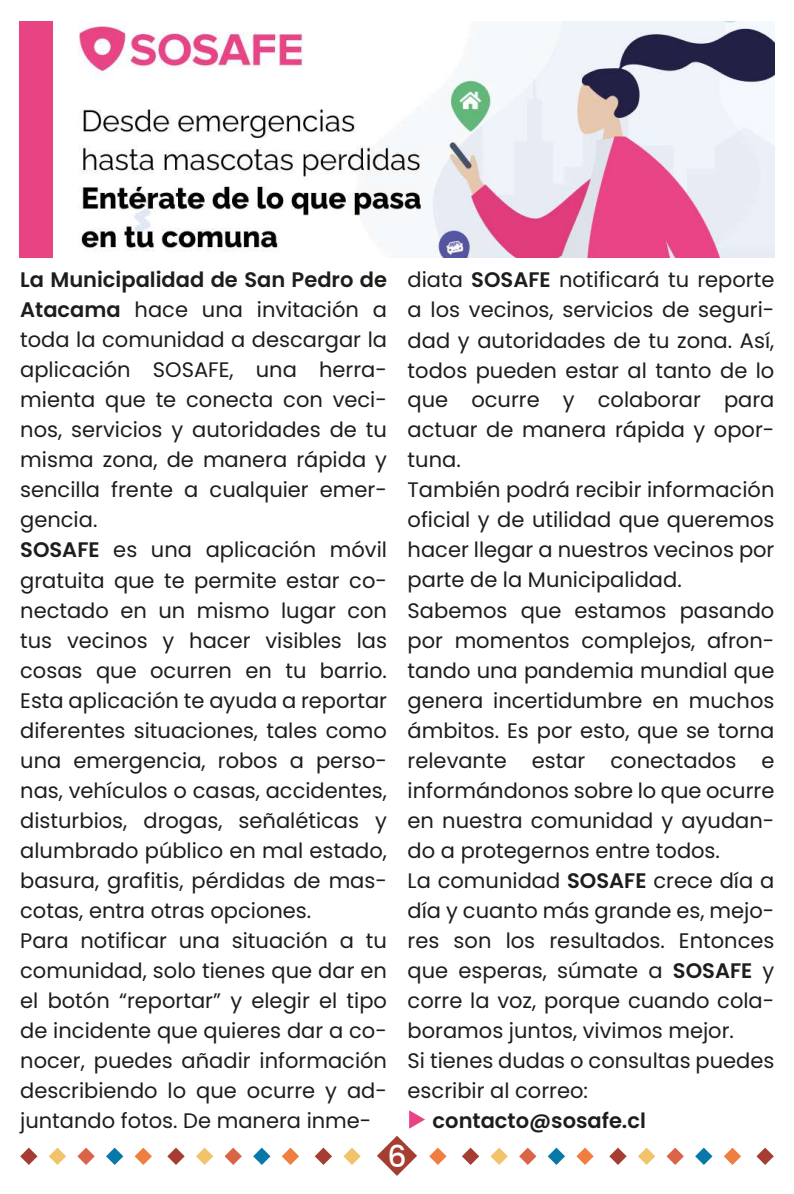
<style>
.page{position:relative;width:794px;height:1194px;background:#fff}
.page>*{position:absolute;margin:0;border:0;box-sizing:border-box;transform-origin:0 0}
.t1{font:500 30px "Poppins";color:#fff}
.t2{font:21px/30px "Poppins";color:#1d1d1b}
.t3{font:600 21px "Poppins";color:#1d1d1b}
.s1{font-weight:600}
</style>
<div class="page">
<svg style="left:377px;top:1136px;width:40px;height:39px"></svg>
<svg style="left:409px;top:1110px;width:16px;height:18px"></svg>
<svg style="left:20px;top:1147px;width:18px;height:17px"></svg>
<svg style="left:49px;top:1147px;width:17px;height:17px"></svg>
<svg style="left:77px;top:1147px;width:18px;height:17px"></svg>
<svg style="left:106px;top:1147px;width:17px;height:17px"></svg>
<svg style="left:135px;top:1147px;width:17px;height:17px"></svg>
<svg style="left:167px;top:1147px;width:18px;height:17px"></svg>
<svg style="left:196px;top:1147px;width:17px;height:17px"></svg>
<svg style="left:225px;top:1147px;width:17px;height:17px"></svg>
<svg style="left:253px;top:1147px;width:17px;height:17px"></svg>
<svg style="left:282px;top:1147px;width:17px;height:17px"></svg>
<svg style="left:315px;top:1147px;width:17px;height:17px"></svg>
<svg style="left:343px;top:1147px;width:18px;height:17px"></svg>
<svg style="left:429px;top:1147px;width:17px;height:17px"></svg>
<svg style="left:462px;top:1147px;width:17px;height:17px"></svg>
<svg style="left:490px;top:1147px;width:18px;height:17px"></svg>
<svg style="left:519px;top:1147px;width:17px;height:17px"></svg>
<svg style="left:548px;top:1147px;width:17px;height:17px"></svg>
<svg style="left:576px;top:1147px;width:18px;height:17px"></svg>
<svg style="left:609px;top:1147px;width:18px;height:17px"></svg>
<svg style="left:638px;top:1147px;width:17px;height:17px"></svg>
<svg style="left:666px;top:1147px;width:18px;height:17px"></svg>
<svg style="left:695px;top:1147px;width:17px;height:17px"></svg>
<svg style="left:724px;top:1147px;width:17px;height:17px"></svg>
<svg style="left:756px;top:1147px;width:18px;height:17px"></svg>
<img style="left:78px;top:21px;width:696px;height:237px">
<div style="left:20px;top:21px;width:33px;height:237px;background:#e84484"></div>
<p class="t2" style="left:20px;top:265px;width:368px"><span class="s1">La Municipalidad de San Pedro de<br>Atacama</span> hace una invitación a toda la comunidad a descargar la aplicación SOSAFE, una herra&shy;mienta que te conecta con veci&shy;nos, servicios y autoridades de tu misma zona, de manera rápida y sencilla frente a cualquier emer&shy;gencia.<br><span class="s1">SOSAFE</span> es una aplicación móvil gratuita que te permite estar co&shy;nectado en un mismo lugar con tus vecinos y hacer visibles las cosas que ocurren en tu barrio.<br>Esta aplicación te ayuda a reportar diferentes situaciones, tales como una emergencia, robos a perso&shy;nas, vehículos o casas, accidentes, disturbios, drogas, señaléticas y alumbrado público en mal estado, basura, grafitis, pérdidas de mas&shy;cotas, entra otras opciones.<br>Para notificar una situación a tu comunidad, solo tienes que dar en el botón “reportar” y elegir el tipo de incidente que quieres dar a co&shy;nocer, puedes añadir información describiendo lo que ocurre y ad&shy;juntando fotos. De manera inme-</p>
<p class="t2" style="left:408px;top:265px;width:368px">diata <span class="s1">SOSAFE</span> notificará tu reporte a los vecinos, servicios de seguri&shy;dad y autoridades de tu zona. Así, todos pueden estar al tanto de lo que ocurre y colaborar para actuar de manera rápida y opor&shy;tuna.<br>También podrá recibir información oficial y de utilidad que queremos hacer llegar a nuestros vecinos por parte de la Municipalidad.<br>Sabemos que estamos pasando por momentos complejos, afron&shy;tando una pandemia mundial que genera incertidumbre en muchos ámbitos. Es por esto, que se torna relevante estar conectados e informándonos sobre lo que ocurre en nuestra comunidad y ayudan&shy;do a protegernos entre todos.<br>La comunidad <span class="s1">SOSAFE</span> crece día a día y cuanto más grande es, mejo&shy;res son los resultados. Entonces que esperas, súmate a <span class="s1">SOSAFE</span> y corre la voz, porque cuando cola&shy;boramos juntos, vivimos mejor.<br>Si tienes dudas o consultas puedes escribir al correo:</p>
<p class="t3" style="left:433px;top:1108px;width:215px">contacto@sosafe.cl</p>
<h1 class="t1" style="left:387px;top:1138px;width:21px">6</h1>
</div>
